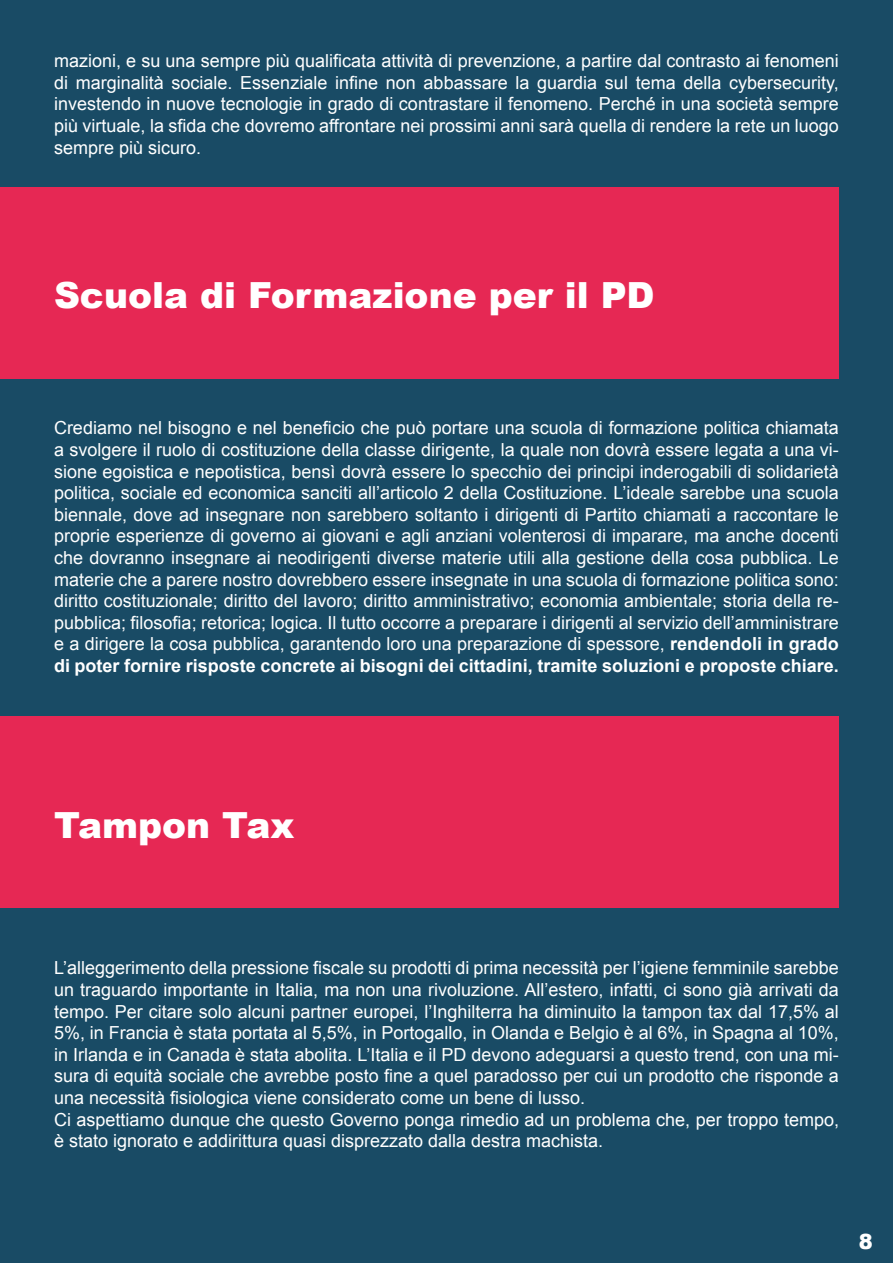
<style>
.page{position:relative;width:893px;height:1263px;background:#194b65}
.page>*{position:absolute;margin:0;border:0;box-sizing:border-box;transform-origin:0 0}
.t1{font:900 36px "Arial";color:#fff}
.t2{font:900 21px "Arial";color:#fff}
.t3{font:18px/21.6px "Arial";color:#fff;text-align:justify}
.s1{font-weight:700}
</style>
<div class="page">
<div style="left:0;top:187px;width:839px;height:191px;background:#e62854"></div>
<div style="left:0;top:716px;width:839px;height:192px;background:#e62854"></div>
<p class="t3" style="left:54px;top:50px;width:786px">mazioni, e su una sempre più qualificata attività di prevenzione, a partire dal contrasto ai fenomeni di marginalità sociale. Essenziale infine non abbassare la guardia sul tema della cybersecurity, investendo in nuove tecnologie in grado di contrastare il fenomeno. Perché in una società sempre più virtuale, la sfida che dovremo affrontare nei prossimi anni sarà quella di rendere la rete un luogo sempre più sicuro.</p>
<h1 class="t1" style="left:54px;top:269px;width:602px">Scuola di Formazione per il PD</h1>
<p class="t3" style="left:54px;top:417px;width:786px">Crediamo nel bisogno e nel beneficio che può portare una scuola di formazione politica chiamata a svolgere il ruolo di costituzione della classe dirigente, la quale non dovrà essere legata a una vi&shy;sione egoistica e nepotistica, bensì dovrà essere lo specchio dei principi inderogabili di solidarietà politica, sociale ed economica sanciti all’articolo 2 della Costituzione. L’ideale sarebbe una scuola biennale, dove ad insegnare non sarebbero soltanto i dirigenti di Partito chiamati a raccontare le proprie esperienze di governo ai giovani e agli anziani volenterosi di imparare, ma anche docenti che dovranno insegnare ai neodirigenti diverse materie utili alla gestione della cosa pubblica. Le materie che a parere nostro dovrebbero essere insegnate in una scuola di formazione politica sono: diritto costituzionale; diritto del lavoro; diritto amministrativo; economia ambientale; storia della re&shy;pubblica; filosofia; retorica; logica. Il tutto occorre a preparare i dirigenti al servizio dell’amministrare e a dirigere la cosa pubblica, garantendo loro una preparazione di spessore, <span class="s1">rendendoli in grado di poter fornire risposte concrete ai bisogni dei cittadini, tramite soluzioni e proposte chiare.</span></p>
<h1 class="t1" style="left:54px;top:799px;width:242px">Tampon Tax</h1>
<p class="t3" style="left:54px;top:957px;width:786px;text-align:left">L’alleggerimento della pressione fiscale su prodotti di prima necessità per l’igiene femminile sarebbe un traguardo importante in Italia, ma non una rivoluzione. All’estero, infatti, ci sono già arrivati da tempo. Per citare solo alcuni partner europei, l’Inghilterra ha diminuito la tampon tax dal 17,5% al 5%, in Francia è stata portata al 5,5%, in Portogallo, in Olanda e Belgio è al 6%, in Spagna al 10%, in Irlanda e in Canada è stata abolita. L’Italia e il PD devono adeguarsi a questo trend, con una mi&shy;sura di equità sociale che avrebbe posto fine a quel paradosso per cui un prodotto che risponde a una necessità fisiologica viene considerato come un bene di lusso.<br>Ci aspettiamo dunque che questo Governo ponga rimedio ad un problema che, per troppo tempo, è stato ignorato e addirittura quasi disprezzato dalla destra machista.</p>
<p class="t2" style="left:859px;top:1226px;width:16px">8</p>
</div>
